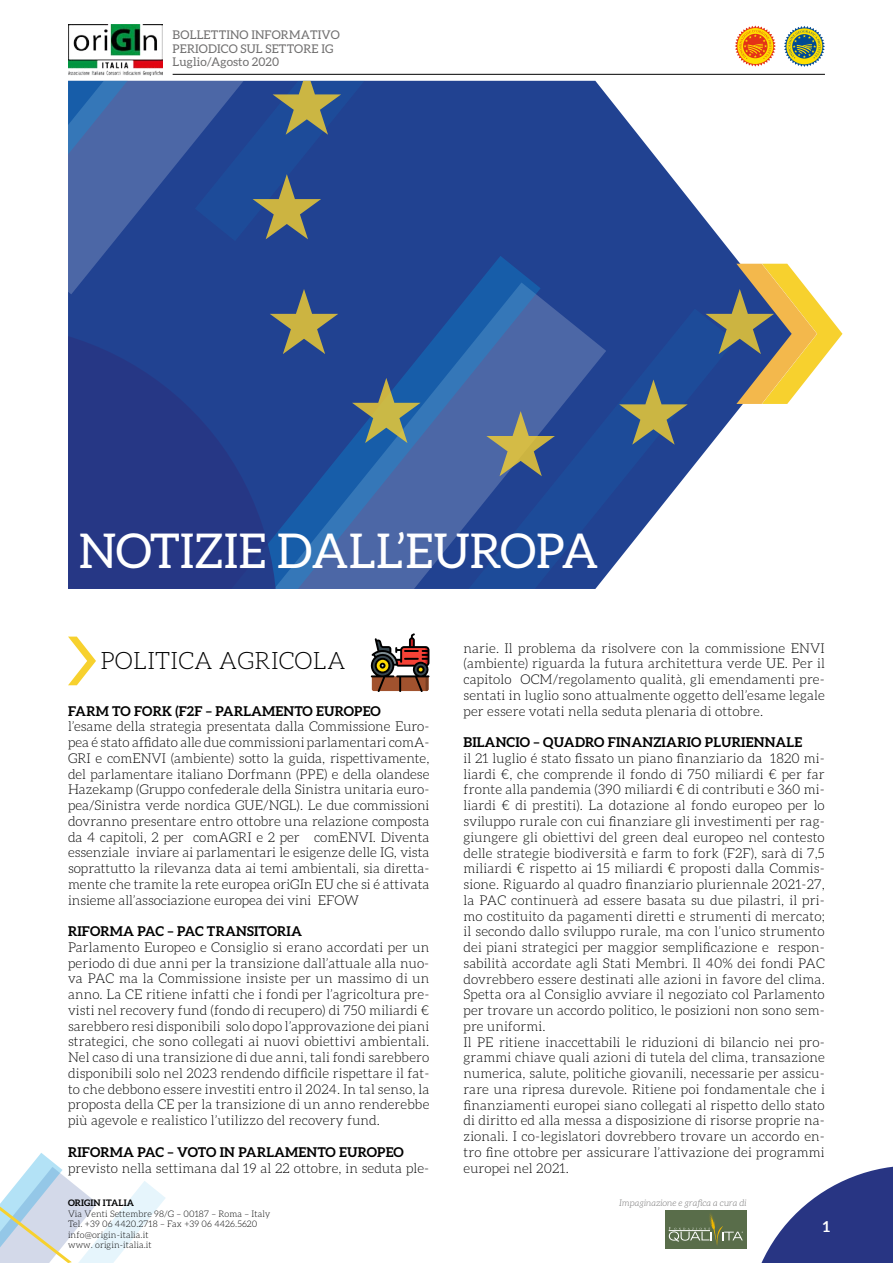
<style>
.page{position:relative;width:893px;height:1263px;background:#fff}
.page>*{position:absolute;margin:0;border:0;box-sizing:border-box;transform-origin:0 0}
.t1{font:48px "Aleo";color:#fff}
.t2{font:300 24px "Aleo";letter-spacing:.01em;color:#000}
.t3{font:700 15px "Aleo";color:#fff}
.t4{font:300 13.5px/15.8px "Aleo";letter-spacing:.01em;color:#000;text-align:justify}
.t5{font:700 13.5px "Aleo";letter-spacing:.01em;color:#000}
.t6{font:12px/13.5px "Aleo";letter-spacing:.01em;color:#706f6f}
.t7{font:300 9px/10.5px "Aleo";letter-spacing:.01em;color:#000}
.t8{font:italic 300 9px "Aleo";letter-spacing:.01em;color:#706f6f}
.t9{font:700 9px "Aleo";letter-spacing:.01em;color:#000}
</style>
<div class="page">
<svg style="left:474px;top:90px;width:314px;height:324px;fill:#214291"></svg>
<svg style="left:541px;top:309px;width:194px;height:280px"></svg>
<svg style="left:313px;top:256px;width:228px;height:333px;background:#3259a0"></svg>
<svg style="left:68px;top:239px;width:406px;height:55px;background:#234492"></svg>
<div style="left:195px;top:81px;width:408px;height:160px;background:#214291"></div>
<svg style="left:486px;top:411px;width:69px;height:65px;background:#6d7881"></svg>
<svg style="left:724px;top:174px;width:64px;height:65px"></svg>
<svg style="left:68px;top:81px;width:341px;height:158px;background:#365595"></svg>
<svg style="left:313px;top:289px;width:25px;height:65px;background:#485c7e"></svg>
<svg style="left:619px;top:379px;width:69px;height:66px;background:#556b7b"></svg>
<svg style="left:352px;top:378px;width:69px;height:65px;background:#577583"></svg>
<svg style="left:68px;top:637px;width:28px;height:48px"></svg>
<svg style="left:68px;top:288px;width:245px;height:301px;background:#263f8b"></svg>
<svg style="left:705px;top:264px;width:137px;height:140px"></svg>
<svg style="left:0;top:1153px;width:165px;height:110px"></svg>
<img style="left:68px;top:25px;width:94px;height:50px">
<svg style="left:735px;top:26px;width:41px;height:41px"></svg>
<svg style="left:784px;top:26px;width:41px;height:41px"></svg>
<hr style="left:173px;top:74px;width:652px;height:1px;background:#000">
<div style="left:665px;top:1210px;width:81px;height:38px;background:#596d4a"></div>
<svg style="left:669px;top:1166px;width:224px;height:97px"></svg>
<svg style="left:371px;top:633px;width:58px;height:59px"></svg>
<p class="t6" style="left:173px;top:28px;width:169px">BOLLETTINO INFORMATIVO<br>PERIODICO SUL SETTORE IG<br>Luglio/Agosto 2020</p>
<h1 class="t1" style="left:79px;top:524px;width:521px">NOTIZIE DALL’EUROPA</h1>
<h2 class="t2" style="left:100px;top:648px;width:247px">POLITICA AGRICOLA</h2>
<p class="t5" style="left:68px;top:703px;width:314px">FARM TO FORK (F2F – PARLAMENTO EUROPEO</p>
<p class="t4" style="left:68px;top:719px;width:363px">l’esame della strategia presentata dalla Commissione Euro&shy;pea é stato affidato alle due commissioni parlamentari comA-GRI e comENVI (ambiente) sotto la guida, rispettivamente, del parlamentare italiano Dorfmann (PPE) e della olandese Hazekamp (Gruppo confederale della Sinistra unitaria euro&shy;pea/Sinistra verde nordica GUE/NGL). Le due commissioni dovranno presentare entro ottobre una relazione composta da 4 capitoli, 2 per comAGRI e 2 per comENVI. Diventa essenziale inviare ai parlamentari le esigenze delle IG, vista soprattutto la rilevanza data ai temi ambientali, sia diretta&shy;mente che tramite la rete europea oriGIn EU che si é attivata insieme all’associazione europea dei vini EFOW</p>
<p class="t5" style="left:68px;top:923px;width:236px">RIFORMA PAC – PAC TRANSITORIA</p>
<p class="t4" style="left:68px;top:939px;width:363px">Parlamento Europeo e Consiglio si erano accordati per un periodo di due anni per la transizione dall’attuale alla nuo&shy;va PAC ma la Commissione insiste per un massimo di un anno. La CE ritiene infatti che i fondi per l’agricoltura pre&shy;visti nel recovery fund (fondo di recupero) di 750 miliardi € sarebbero resi disponibili solo dopo l’approvazione dei piani strategici, che sono collegati ai nuovi obiettivi ambientali.<br>Nel caso di una transizione di due anni, tali fondi sarebbero disponibili solo nel 2023 rendendo difficile rispettare il fat&shy;to che debbono essere investiti entro il 2024. In tal senso, la proposta della CE per la transizione di un anno renderebbe più agevole e realistico l’utilizzo del recovery fund.</p>
<p class="t5" style="left:68px;top:1144px;width:337px">RIFORMA PAC – VOTO IN PARLAMENTO EUROPEO</p>
<p class="t4" style="left:68px;top:1160px;width:363px">previsto nella settimana dal 19 al 22 ottobre, in seduta ple-</p>
<p class="t9" style="left:68px;top:1197px;width:67px">ORIGIN ITALIA</p>
<p class="t7" style="left:68px;top:1208px;width:204px">Via Venti Settembre 98/G – 00187 – Roma – Italy Tel. +39 06 4420.2718 – Fax +39 06 4426.5620 info@origin-italia.it<br>www. origin-italia.it</p>
<p class="t4" style="left:463px;top:640px;width:363px">narie. Il problema da risolvere con la commissione ENVI (ambiente) riguarda la futura architettura verde UE. Per il capitolo OCM/regolamento qualità, gli emendamenti pre&shy;sentati in luglio sono attualmente oggetto dell’esame legale per essere votati nella seduta plenaria di ottobre.</p>
<p class="t5" style="left:463px;top:734px;width:340px">BILANCIO – QUADRO FINANZIARIO PLURIENNALE</p>
<p class="t4" style="left:463px;top:750px;width:363px;text-align:left">il 21 luglio é stato fissato un piano finanziario da 1820 mi&shy;liardi €, che comprende il fondo di 750 miliardi € per far fronte alla pandemia (390 miliardi € di contributi e 360 mi&shy;liardi € di prestiti). La dotazione al fondo europeo per lo sviluppo rurale con cui finanziare gli investimenti per rag&shy;giungere gli obiettivi del green deal europeo nel contesto delle strategie biodiversità e farm to fork (F2F), sarà di 7,5 miliardi € rispetto ai 15 miliardi € proposti dalla Commis&shy;sione. Riguardo al quadro finanziario pluriennale 2021-27, la PAC continuerà ad essere basata su due pilastri, il pri&shy;mo costituito da pagamenti diretti e strumenti di mercato; il secondo dallo sviluppo rurale, ma con l’unico strumento dei piani strategici per maggior semplificazione e respon&shy;sabilità accordate agli Stati Membri. Il 40% dei fondi PAC dovrebbero essere destinati alle azioni in favore del clima.<br>Spetta ora al Consiglio avviare il negoziato col Parlamento per trovare un accordo politico, le posizioni non sono sem&shy;pre uniformi.<br>Il PE ritiene inaccettabili le riduzioni di bilancio nei pro&shy;grammi chiave quali azioni di tutela del clima, transazione numerica, salute, politiche giovanili, necessarie per assicu&shy;rare una ripresa durevole. Ritiene poi fondamentale che i finanziamenti europei siano collegati al rispetto dello stato di diritto ed alla messa a disposizione di risorse proprie na&shy;zionali. I co-legislatori dovrebbero trovare un accordo en&shy;tro fine ottobre per assicurare l’attivazione dei programmi europei nel 2021.</p>
<p class="t8" style="left:619px;top:1198px;width:129px">Impaginazione e grafica a cura di</p>
<p class="t3" style="left:823px;top:1218px;width:9px">1</p>
</div>
